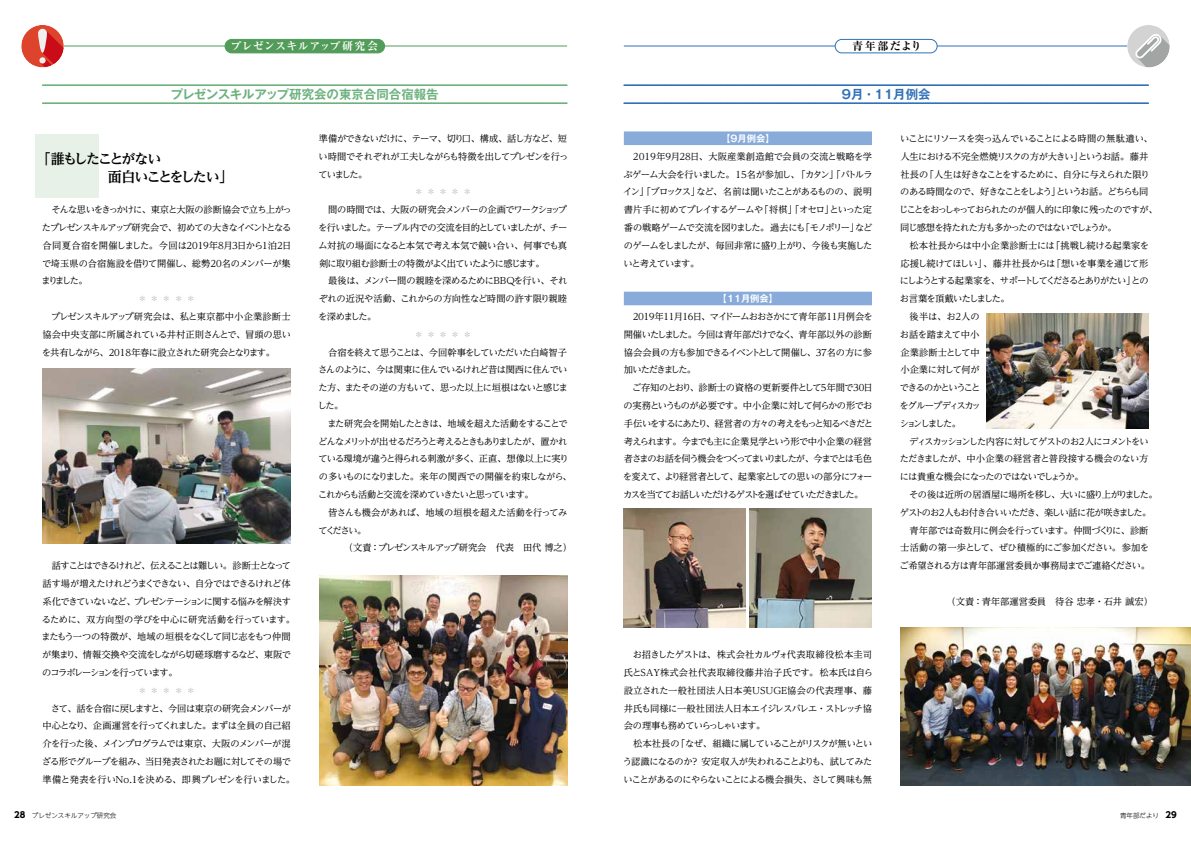
<style>
.page{position:relative;width:1191px;height:842px;background:#fff}
.page>*{position:absolute;margin:0;border:0;box-sizing:border-box;transform-origin:0 0}
.t1{font:700 14px/17.8px "UD Reimin Pr 6 N";letter-spacing:-.12em;color:#000}
.t2{font:700 12.4px "Gothic MB101 Pr 6 N De";color:#6db27e}
.t3{font:700 12.4px "Gothic MB101 Pr 6 N De";letter-spacing:-.12em;color:#3071b9}
.t4{font:700 expanded 11px "Ryumin Pr 6 N";letter-spacing:.04em;color:#fff}
.t5{font:700 expanded 11px "Ryumin Pr 6 N";letter-spacing:.12em;color:#000}
.t6{font:9.2px/17.8px "UD Reimin Pr 6 N";letter-spacing:-.08em;color:#000;text-align:justify}
.t7{font:9.2px/17.8px "UD Reimin Pr 6 N";letter-spacing:-.055em;color:#000}
.t8{font:9.2px "UD Reimin Pr 6 N";letter-spacing:-.02em;color:#000}
.t9{font:9.2px "UD Reimin Pr 6 N";letter-spacing:-.05em;color:#000}
.t10{font:9.2px "UD Reimin Pr 6 N";letter-spacing:-.13em;color:#000}
.t11{font:9.2px "UD Reimin Pr 6 N";letter-spacing:-.115em;color:#000}
.t12{font:9.2px "UD Reimin Pr 6 N";letter-spacing:-.005em;color:#000}
.t13{font:9.2px "UD Reimin Pr 6 N";color:#000}
.t14{font:9.2px "UD Reimin Pr 6 N";color:#c9caca}
.t15{font:700 9.2px "Gothic MB101 Pr 6 N De";color:#fff}
.t16{font:9.2px "UD Reimin Pr 6 N";letter-spacing:-.145em;color:#000}
.t17{font:9.2px "UD Reimin Pr 6 N";letter-spacing:-.135em;color:#000}
.t18{font:9.2px "UD Reimin Pr 6 N";letter-spacing:-.015em;color:#000}
.t19{font:9.2px "UD Reimin Pr 6 N";letter-spacing:-.045em;color:#000}
.t20{font:9.2px "UD Reimin Pr 6 N";letter-spacing:-.24em;color:#000}
.t21{font:300 6.5px "UD Shin Go NT Pr 6 N";color:#000}
.s1{font-weight:700;font-size:8.5px}
</style>
<div class="page">
<hr style="left:624px;top:46px;width:524px;height:1px;background:#3071b9">
<div style="left:835px;top:39px;width:102px;height:14px;background:#fff;border-radius:7px"></div>
<div style="left:834px;top:39px;width:103px;height:14px;border:1px solid #3071b9;border-radius:7px"></div>
<div style="left:35px;top:134px;width:64px;height:64px;background:#e7f1e7"></div>
<hr style="left:43px;top:46px;width:524px;height:1px;background:#519c58">
<div style="left:225px;top:39px;width:159px;height:14px;background:#519c58;border-radius:7px"></div>
<div style="left:225px;top:39px;width:160px;height:14px;border:1px solid #519c58;border-radius:7px"></div>
<svg style="left:1127px;top:25px;width:42px;height:42px"></svg>
<div style="left:624px;top:131px;width:248px;height:14px;background:#88abda"></div>
<div style="left:624px;top:292px;width:248px;height:13px;background:#88abda"></div>
<svg style="left:623px;top:84px;width:525px;height:2px"></svg>
<svg style="left:623px;top:102px;width:525px;height:2px"></svg>
<svg style="left:42px;top:84px;width:525px;height:2px"></svg>
<svg style="left:42px;top:102px;width:525px;height:2px"></svg>
<img style="left:900px;top:627px;width:291px;height:158px">
<img style="left:624px;top:509px;width:122px;height:118px">
<img style="left:750px;top:509px;width:122px;height:118px">
<img style="left:986px;top:314px;width:162px;height:114px">
<img style="left:43px;top:369px;width:248px;height:174px">
<img style="left:319px;top:575px;width:248px;height:210px">
<div style="left:21px;top:25px;width:43px;height:42px;background:#de442b;border-radius:50%"></div>
<svg style="left:40px;top:30px;width:24px;height:37px"></svg>
<svg style="left:39px;top:57px;width:7px;height:7px"></svg>
<svg style="left:38px;top:29px;width:9px;height:24px"></svg>
<p class="t4" style="left:231px;top:38px;width:149px">プレゼンスキルアップ研究会</p>
<p class="t5" style="left:852px;top:38px;width:71px">青年部だより</p>
<h2 class="t2" style="left:171px;top:84px;width:269px">プレゼンスキルアップ研究会の東京合同合宿報告</h2>
<h2 class="t3" style="left:840px;top:84px;width:92px">９月・１１月例会</h2>
<p class="t6" style="left:899px;top:129px;width:260px;text-align:left">いことにリソースを突っ込んでいることによる時間の無駄遣い、人生における不完全燃焼リスクの方が大きい」というお話。藤井社長の「人生は好きなことをするために、自分に与えられた限りのある時間なので、好きなことをしよう」というお話。どちらも同じことをおっしゃっておられたのが個人的に印象に残ったのですが、同じ感想を持たれた方も多かったのではないでしょうか。</p>
<p class="t12" style="left:909px;top:238px;width:241px">松本社長からは中小企業診断士には「挑戦し続ける起業家を</p>
<p class="t7" style="left:900px;top:254px;width:250px">応援し続けてほしい」、藤井社長からは「想いを事業を通じて形</p>
<p class="t10" style="left:899px;top:273px;width:250px">にしようとする起業家を、サポートしてくださるとありがたい」との</p>
<p class="t6" style="left:900px;top:289px;width:111px">お言葉を頂戴いたしました。</p>
<p class="t6" style="left:909px;top:307px;width:72px">後半は、お2人の</p>
<p class="t9" style="left:900px;top:327px;width:81px">お話を踏まえて中小</p>
<p class="t18" style="left:900px;top:345px;width:81px">企業診断士として中</p>
<p class="t19" style="left:900px;top:362px;width:81px">小企業に対して何が</p>
<p class="t16" style="left:900px;top:380px;width:82px">できるのかということ</p>
<p class="t17" style="left:899px;top:398px;width:83px">をグループディスカッ</p>
<p class="t20" style="left:899px;top:416px;width:63px">ションしました。</p>
<p class="t11" style="left:909px;top:434px;width:241px">ディスカッションした内容に対してゲストのお2人にコメントをい</p>
<p class="t8" style="left:899px;top:451px;width:250px">ただきましたが、中小企業の経営者と普段接する機会のない方</p>
<p class="t6" style="left:899px;top:467px;width:185px">には貴重な機会になったのではないでしょうか。</p>
<p class="t7" style="left:909px;top:485px;width:250px">その後は近所の居酒屋に場所を移し、大いに盛り上がりました。</p>
<p class="t6" style="left:900px;top:503px;width:253px">ゲストのお2人もお付き合いいただき、楽しい話に花が咲きました。</p>
<p class="t6" style="left:909px;top:521px;width:240px">青年部では奇数月に例会を行っています。仲間づくりに、診断</p>
<p class="t8" style="left:900px;top:540px;width:250px">士活動の第一歩として、ぜひ積極的にご参加ください。参加を</p>
<p class="t9" style="left:899px;top:558px;width:252px">ご希望される方は青年部運営委員か事務局までご連絡ください。</p>
<p class="t13" style="left:946px;top:594px;width:208px">（文責：青年部運営委員　待谷 忠孝・石井 誠宏）</p>
<p class="t15" style="left:721px;top:131px;width:55px">【9月例会】</p>
<p class="t6" style="left:623px;top:147px;width:251px;text-indent:8px">２０１９年9月28日、大阪産業創造館で会員の交流と戦略を学ぶゲーム大会を行いました。15名が参加し、「カタン」「バトルライン」「ブロックス」など、名前は聞いたことがあるものの、説明書片手に初めてプレイするゲームや「将棋」「オセロ」といった定番の戦略ゲームで交流を図りました。過去にも「モノポリー」などのゲームをしましたが、毎回非常に盛り上がり、今後も実施したいと考えています。</p>
<p class="t15" style="left:717px;top:291px;width:62px">【11月例会】</p>
<p class="t6" style="left:624px;top:307px;width:250px;text-indent:7px">２０１９年11月16日、マイドームおおさかにて青年部11月例会を開催いたしました。今回は青年部だけでなく、青年部以外の診断協会会員の方も参加できるイベントとして開催し、37名の方に参加いただきました。</p>
<p class="t6" style="left:623px;top:378px;width:252px;text-indent:9px">ご存知のとおり、診断士の資格の更新要件として5年間で30日の実務というものが必要です。中小企業に対して何らかの形でお手伝いをするにあたり、経営者の方々の考えをもっと知るべきだと考えられます。今までも主に企業見学という形で中小企業の経営者さまのお話を伺う機会をつくってまいりましたが、今までとは毛色を変えて、より経営者として、起業家としての思いの部分にフォーカスを当ててお話しいただけるゲストを選ばせていただきました。</p>
<p class="t6" style="left:318px;top:129px;width:251px;text-align:left">準備ができないだけに、テーマ、切り口、構成、話し方など、短い時間でそれぞれが工夫しながらも特徴を出してプレゼンを行っていました。</p>
<p class="t14" style="left:414px;top:184px;width:59px">＊ ＊ ＊ ＊ ＊</p>
<p class="t6" style="left:318px;top:200px;width:251px;text-indent:10px">間の時間では、大阪の研究会メンバーの企画でワークショップを行いました。テーブル内での交流を目的としていましたが、チーム対抗の場面になると本気で考え本気で競い合い、何事でも真剣に取り組む診断士の特徴がよく出ていたように感じます。</p>
<p class="t6" style="left:318px;top:272px;width:251px;text-indent:10px">最後は、メンバー間の親睦を深めるためにBBQを行い、それぞれの近況や活動、これからの方向性など時間の許す限り親睦を深めました。</p>
<p class="t14" style="left:414px;top:327px;width:59px">＊ ＊ ＊ ＊ ＊</p>
<p class="t6" style="left:317px;top:343px;width:252px;text-indent:11px">合宿を終えて思うことは、今回幹事をしていただいた白崎智子さんのように、今は関東に住んでいるけれど昔は関西に住んでいた方、またその逆の方もいて、思った以上に垣根はないと感じました。</p>
<p class="t6" style="left:318px;top:414px;width:255px;text-align:left;text-indent:9px">また研究会を開始したときは、地域を超えた活動をすることでどんなメリットが出せるだろうと考えるときもありましたが、置かれている環境が違うと得られる刺激が多く、正直、想像以上に実りの多いものになりました。来年の関西での開催を約束しながら、これからも活動と交流を深めていきたいと思っています。</p>
<p class="t7" style="left:318px;top:503px;width:250px;text-indent:10px">皆さんも機会があれば、地域の垣根を超えた活動を行ってみてください。</p>
<p class="t6" style="left:344px;top:539px;width:230px">（文責：プレゼンスキルアップ研究会　代表　田代 博之）</p>
<h1 class="t1" style="left:43px;top:150px;width:192px;text-indent:-6px">「誰もしたことがない<br>　　　　 面白いことをしたい」</h1>
<p class="t6" style="left:42px;top:201px;width:252px;text-align:left;text-indent:10px">そんな思いをきっかけに、東京と大阪の診断協会で立ち上がったプレゼンスキルアップ研究会で、初めての大きなイベントとなる合同夏合宿を開催しました。今回は2019年8月3日から1泊2日で埼玉県の合宿施設を借りて開催し、総勢20名のメンバーが集まりました。</p>
<p class="t14" style="left:138px;top:291px;width:59px">＊ ＊ ＊ ＊ ＊</p>
<p class="t6" style="left:42px;top:307px;width:251px;text-indent:9px">プレゼンスキルアップ研究会は、私と東京都中小企業診断士協会中央支部に所属されている井村正則さんとで、冒頭の思いを共有しながら、2018年春に設立された研究会となります。</p>
<p class="t6" style="left:42px;top:556px;width:255px;text-align:left;text-indent:10px">話すことはできるけれど、伝えることは難しい。診断士となって話す場が増えたけれどうまくできない、自分ではできるけれど体系化できていないなど、プレゼンテーションに関する悩みを解決するために、双方向型の学びを中心に研究活動を行っています。またもう一つの特徴が、地域の垣根をなくして同じ志をもつ仲間が集まり、情報交換や交流をしながら切磋琢磨するなど、東阪でのコラボレーションを行っています。</p>
<p class="t14" style="left:138px;top:683px;width:59px">＊ ＊ ＊ ＊ ＊</p>
<p class="t6" style="left:42px;top:699px;width:255px;text-align:center">さて、話を合宿に戻しますと、今回は東京の研究会メンバーが<br>中心となり、企画運営を行ってくれました。まずは全員の自己紹介を行った後、メインプログラムでは東京、大阪のメンバーが混ざる形でグループを組み、当日発表されたお題に対してその場で準備と発表を行いNo.1を決める、即興プレゼンを行いました。</p>
<p class="t6" style="left:624px;top:645px;width:250px;text-indent:9px">お招きしたゲストは、株式会社カルヴォ代表取締役松本圭司氏とSAY株式会社代表取締役藤井治子氏です。松本氏は自ら設立された一般社団法人日本美USUGE協会の代表理事、藤井氏も同様に一般社団法人日本エイジレスバレエ・ストレッチ協会の理事も務めていらっしゃいます。</p>
<p class="t6" style="left:623px;top:734px;width:251px;text-indent:10px">松本社長の「なぜ、組織に属していることがリスクが無いという認識になるのか？ 安定収入が失われることよりも、試してみたいことがあるのにやらないことによる機会損失、さして興味も無</p>
<p class="t21" style="left:14px;top:810px;width:104px"><span class="s1">28</span>　プレゼンスキルアップ研究会</p>
<p class="t21" style="left:1120px;top:810px;width:58px">青年部だより　<span class="s1">29</span></p>
</div>
